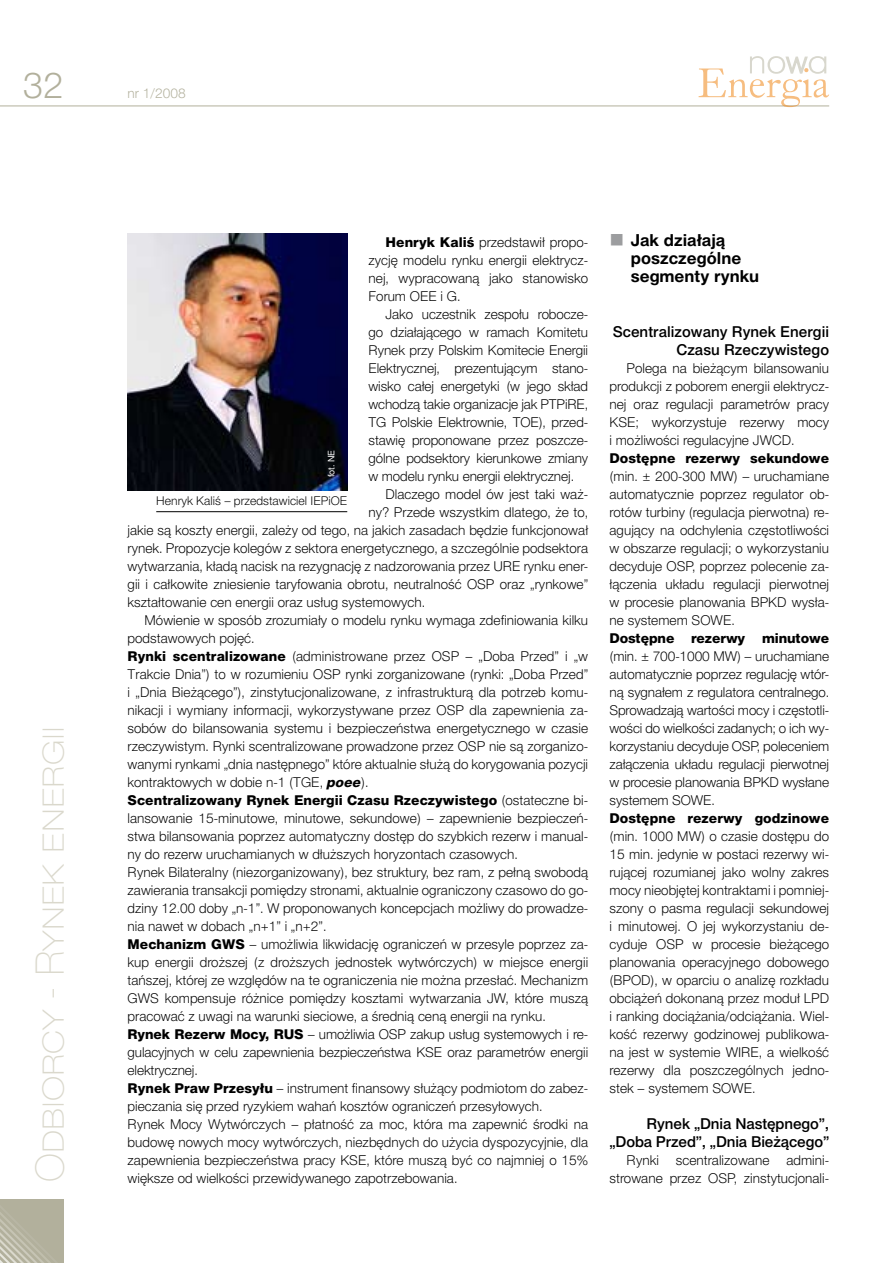
<style>
.page{position:relative;width:893px;height:1263px;background:#fff}
.page>*{position:absolute;margin:0;border:0;box-sizing:border-box;transform-origin:0 0}
.t1{font:39px "Switzer EFN Thin";color:#dad8cc}
.t2{font:36px "Switzer EFN Light";color:#b2b09c}
.t3{font:700 16.5px/18px "Switzer EFN";color:#000}
.t4{font:15px/18px "Switzer EFN Medium";color:#000;text-align:right}
.t5{font:13.5px/18px "Switzer EFN Light";color:#000;text-align:justify}
.t6{font:13.5px "Switzer EFN Heavy";color:#000}
.t7{font:13.5px "Switzer EFN Light";color:#b2b09c}
.t8{font:12px "Switzer EFN Light";color:#000}
.t9{font:9px "Switzer EFN";color:#fff}
.s1{font-family:"Switzer EFN Heavy"}
.s2{font-family:"Switzer EFN Heavy";font-style:italic}
.s3{font-family:"Switzer EFN Light"}
</style>
<div class="page">
<hr style="left:0;top:106px;width:829px;height:1px;background:#b2b09c">
<svg style="left:699px;top:56px;width:130px;height:51px"></svg>
<img style="left:128px;top:234px;width:219px;height:256px">
<hr style="left:156px;top:511px;width:191px;height:1px;background:#000">
<svg style="left:0;top:1199px;width:64px;height:64px;background:#b6b4a1"></svg>
<h2 class="t2" style="left:23px;top:64px;width:42px">32</h2>
<h1 class="t1" style="left:28px;top:1182px;width:457px;rotate:-90deg">Odbiorcy - Rynek energii</h1>
<p class="t7" style="left:128px;top:85px;width:60px">nr 1/2008</p>
<p class="t5" style="left:369px;top:233px;width:221px;text-indent:17px"><span class="s1">Henryk Kaliś</span> przedstawił propo&shy;zycję modelu rynku energii elektrycz&shy;nej, wypracowaną jako stanowisko Forum OEE i G.</p>
<p class="t5" style="left:369px;top:305px;width:221px;text-indent:17px">Jako uczestnik zespołu robocze&shy;go działającego w ramach Komitetu Rynek przy Polskim Komitecie Energii Elektrycznej, prezentującym stano&shy;wisko całej energetyki (w jego skład wchodzą takie organizacje jak PTPiRE, TG Polskie Elektrownie, TOE), przed&shy;stawię proponowane przez poszcze&shy;gólne podsektory kierunkowe zmiany w modelu rynku energii elektrycznej.</p>
<p class="t5" style="left:386px;top:485px;width:204px">Dlaczego model ów jest taki waż-</p>
<p class="t5" style="left:369px;top:503px;width:221px">ny? Przede wszystkim dlatego, że to,</p>
<p class="t5" style="left:128px;top:521px;width:462px">jakie są koszty energii, zależy od tego, na jakich zasadach będzie funkcjonował</p>
<p class="t5" style="left:128px;top:539px;width:462px">rynek. Propozycje kolegów z sektora energetycznego, a szczególnie podsektora</p>
<p class="t5" style="left:128px;top:557px;width:462px">wytwarzania, kładą nacisk na rezygnację z nadzorowania przez URE rynku ener-</p>
<p class="t5" style="left:128px;top:575px;width:462px">gii i całkowite zniesienie taryfowania obrotu, neutralność OSP oraz „rynkowe”</p>
<p class="t5" style="left:128px;top:593px;width:299px">kształtowanie cen energii oraz usług systemowych.</p>
<p class="t5" style="left:145px;top:611px;width:445px">Mówienie w sposób zrozumiały o modelu rynku wymaga zdefiniowania kilku</p>
<p class="t5" style="left:128px;top:629px;width:129px">podstawowych pojęć.</p>
<p class="t5" style="left:128px;top:647px;width:462px"><span class="s1">Rynki scentralizowane</span> (administrowane przez OSP – „Doba Przed” i „w</p>
<p class="t5" style="left:128px;top:665px;width:462px">Trakcie Dnia”) to w rozumieniu OSP rynki zorganizowane (rynki: „Doba Przed”</p>
<p class="t5" style="left:128px;top:683px;width:462px">i „Dnia Bieżącego”), zinstytucjonalizowane, z infrastrukturą dla potrzeb komu-</p>
<p class="t5" style="left:128px;top:701px;width:462px">nikacji i wymiany informacji, wykorzystywane przez OSP dla zapewnienia za-</p>
<p class="t5" style="left:128px;top:719px;width:462px">sobów do bilansowania systemu i bezpieczeństwa energetycznego w czasie</p>
<p class="t5" style="left:128px;top:737px;width:462px">rzeczywistym. Rynki scentralizowane prowadzone przez OSP nie są zorganizo-</p>
<p class="t5" style="left:128px;top:755px;width:462px">wanymi rynkami „dnia następnego” które aktualnie służą do korygowania pozycji</p>
<p class="t5" style="left:128px;top:773px;width:242px">kontraktowych w dobie n-1 (TGE, <span class="s2">poee</span>).</p>
<p class="t6" style="left:128px;top:792px;width:462px">Scentralizowany Rynek Energii Czasu Rzeczywistego <span class="s3">(ostateczne bi-</span></p>
<p class="t5" style="left:128px;top:809px;width:462px;text-align:left">lansowanie 15-minutowe, minutowe, sekundowe) – zapewnienie bezpieczeń&shy;stwa bilansowania poprzez automatyczny dostęp do szybkich rezerw i manual&shy;ny do rezerw uruchamianych w dłuższych horyzontach czasowych.<br>Rynek Bilateralny (niezorganizowany), bez struktury, bez ram, z pełną swobodą zawierania transakcji pomiędzy stronami, aktualnie ograniczony czasowo do go&shy;dziny 12.00 doby „n-1”. W proponowanych koncepcjach możliwy do prowadze&shy;nia nawet w dobach „n+1” i „n+2”.<br><span class="s1">Mechanizm GWS</span> – umożliwia likwidację ograniczeń w przesyle poprzez za&shy;kup energii droższej (z droższych jednostek wytwórczych) w miejsce energii tańszej, której ze względów na te ograniczenia nie można przesłać. Mechanizm GWS kompensuje różnice pomiędzy kosztami wytwarzania JW, które muszą pracować z uwagi na warunki sieciowe, a średnią ceną energii na rynku.<br><span class="s1">Rynek Rezerw Mocy, RUS</span> – umożliwia OSP zakup usług systemowych i re&shy;gulacyjnych w celu zapewnienia bezpieczeństwa KSE oraz parametrów energii elektrycznej.<br><span class="s1">Rynek Praw Przesyłu</span> – instrument finansowy służący podmiotom do zabez&shy;pieczania się przed ryzykiem wahań kosztów ograniczeń przesyłowych.<br>Rynek Mocy Wytwórczych – płatność za moc, która ma zapewnić środki na budowę nowych mocy wytwórczych, niezbędnych do użycia dyspozycyjnie, dla zapewnienia bezpieczeństwa pracy KSE, które muszą być co najmniej o 15% większe od wielkości przewidywanego zapotrzebowania.</p>
<p class="t9" style="left:326px;top:477px;width:29px;rotate:-90deg">fot. NE</p>
<p class="t8" style="left:156px;top:494px;width:193px">Henryk Kaliś – przedstawiciel IEPiOE</p>
<p class="t3" style="left:631px;top:231px;width:130px">Jak działają poszczególne segmenty rynku</p>
<p class="t4" style="left:613px;top:322px;width:218px">Scentralizowany Rynek Energii<br>Czasu Rzeczywistego</p>
<p class="t5" style="left:609px;top:359px;width:221px;text-indent:17px">Polega na bieżącym bilansowaniu produkcji z poborem energii elektrycz&shy;nej oraz regulacji parametrów pracy KSE; wykorzystuje rezerwy mocy i możliwości regulacyjne JWCD.</p>
<p class="t6" style="left:609px;top:450px;width:221px">Dostępne rezerwy sekundowe</p>
<p class="t5" style="left:609px;top:467px;width:221px">(min. ± 200-300 MW) – uruchamiane automatycznie poprzez regulator ob&shy;rotów turbiny (regulacja pierwotna) re&shy;agujący na odchylenia częstotliwości w obszarze regulacji; o wykorzystaniu decyduje OSP, poprzez polecenie za&shy;łączenia układu regulacji pierwotnej w procesie planowania BPKD wysła&shy;ne systemem SOWE.</p>
<p class="t6" style="left:609px;top:630px;width:221px">Dostępne rezerwy minutowe</p>
<p class="t5" style="left:609px;top:647px;width:221px">(min. ± 700-1000 MW) – uruchamiane automatycznie poprzez regulację wtór&shy;ną sygnałem z regulatora centralnego.<br>Sprowadzają wartości mocy i częstotli&shy;wości do wielkości zadanych; o ich wy&shy;korzystaniu decyduje OSP, poleceniem załączenia układu regulacji pierwotnej w procesie planowania BPKD wysłane systemem SOWE.</p>
<p class="t6" style="left:609px;top:810px;width:221px">Dostępne rezerwy godzinowe</p>
<p class="t5" style="left:609px;top:827px;width:221px">(min. 1000 MW) o czasie dostępu do 15 min. jedynie w postaci rezerwy wi&shy;rującej rozumianej jako wolny zakres mocy nieobjętej kontraktami i pomniej&shy;szony o pasma regulacji sekundowej i minutowej. O jej wykorzystaniu de&shy;cyduje OSP w procesie bieżącego planowania operacyjnego dobowego (BPOD), w oparciu o analizę rozkładu obciążeń dokonaną przez moduł LPD i ranking dociążania/odciążania. Wiel&shy;kość rezerwy godzinowej publikowa&shy;na jest w systemie WIRE, a wielkość rezerwy dla poszczególnych jedno&shy;stek – systemem SOWE.</p>
<p class="t4" style="left:609px;top:1114px;width:221px">Rynek „Dnia Następnego”, „Doba Przed”, „Dnia Bieżącego”</p>
<p class="t5" style="left:609px;top:1151px;width:221px;text-align:right">Rynki scentralizowane admini&shy;strowane przez OSP, zinstytucjonali-</p>
</div>
